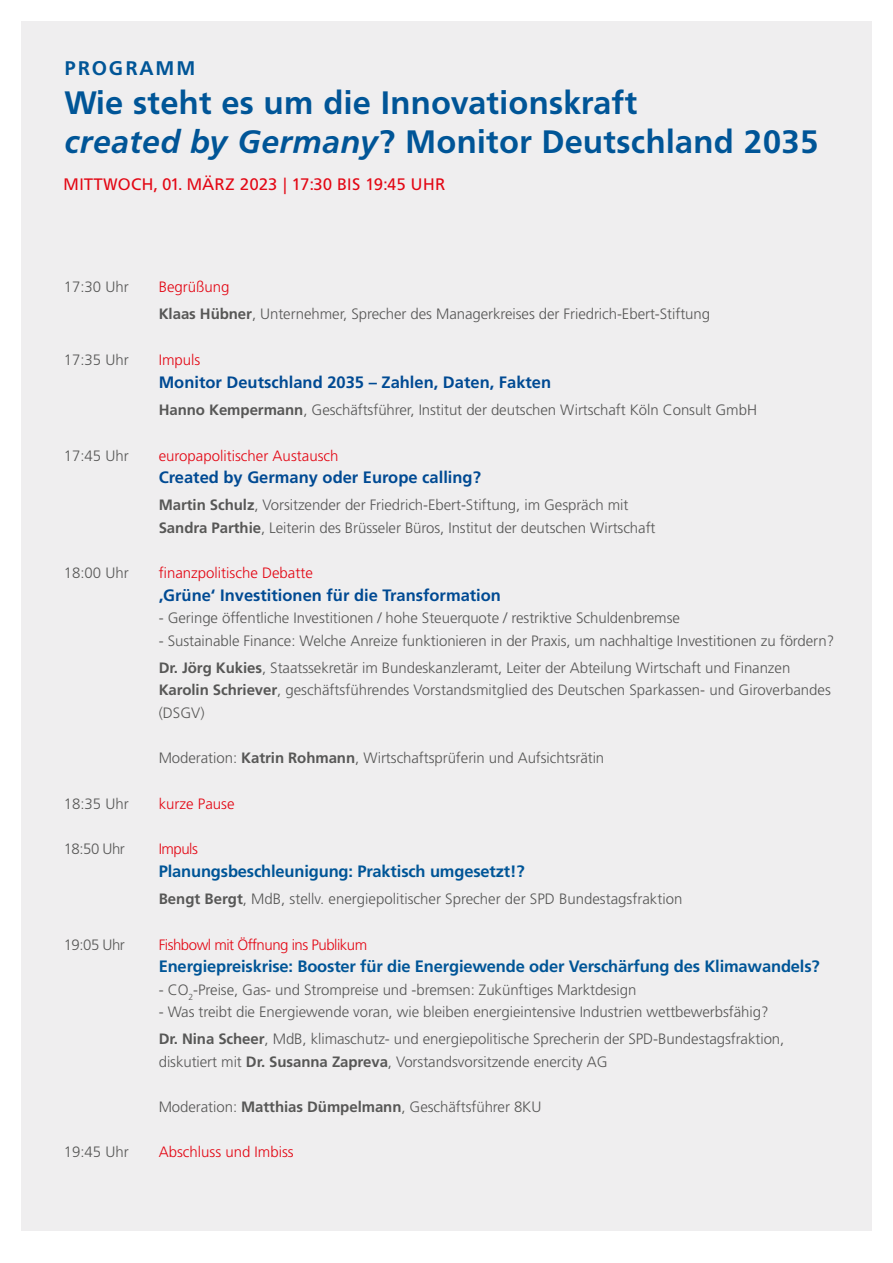
<style>
.page{position:relative;width:893px;height:1263px;background:#fff}
.page>*{position:absolute;margin:0;border:0;box-sizing:border-box;transform-origin:0 0}
.t1{font:700 32.1px/39px "Frutiger BQ";letter-spacing:.03em;color:#005597}
.t2{font:700 19.5px "Frutiger BQ";letter-spacing:.12em;color:#005597}
.t3{font:700 16.5px "Frutiger";letter-spacing:-.01em;color:#005597}
.t4{font:700 16.5px "Frutiger";color:#004a93}
.t5{font:16.5px "Frutiger BQ";letter-spacing:.03em;color:#e30613}
.t6{font:300 15px/27px "Frutiger";letter-spacing:-.005em;color:#575756}
.t7{font:300 15px "Frutiger";color:#e30613}
.t8{font:300 15px "Frutiger";letter-spacing:-.03em;color:#e30613}
.s1{font-style:italic}
.s2{color:#e30613}
.s3{font-weight:700}
</style>
<div class="page">
<div style="left:21px;top:21px;width:851px;height:1210px;background:#efeeef"></div>
<h2 class="t2" style="left:65px;top:56px;width:132px">PROGRAMM</h2>
<h1 class="t1" style="left:65px;top:83px;width:756px">Wie steht es um die Innovationskraft<br><span class="s1">created by Germany</span>? Monitor Deutschland 2035</h1>
<p class="t5" style="left:64px;top:174px;width:383px">MITTWOCH, 01. MÄRZ 2023 | 17:30 BIS 19:45 UHR</p>
<p class="t6" style="left:64px;top:274px;width:67px">17:30 Uhr</p>
<p class="t6" style="left:159px;top:274px;width:553px"><span class="s2">Begrüßung<br></span><span class="s3">Klaas Hübner</span>, Unternehmer, Sprecher des Managerkreises der Friedrich-Ebert-Stiftung</p>
<p class="t6" style="left:64px;top:346px;width:67px">17:35 Uhr</p>
<p class="t7" style="left:159px;top:352px;width:43px">Impuls</p>
<p class="t4" style="left:159px;top:372px;width:394px">Monitor Deutschland 2035 – Zahlen, Daten, Fakten</p>
<p class="t6" style="left:159px;top:396px;width:600px"><span class="s3">Hanno Kempermann</span>, Geschäftsführer, Institut der deutschen Wirtschaft Köln Consult GmbH</p>
<p class="t6" style="left:64px;top:442px;width:67px">17:45 Uhr</p>
<p class="t7" style="left:159px;top:447px;width:181px">europapolitischer Austausch</p>
<p class="t4" style="left:159px;top:468px;width:324px">Created by Germany oder Europe calling?</p>
<p class="t6" style="left:159px;top:493px;width:498px;line-height:22.5px"><span class="s3">Martin Schulz</span>, Vorsitzender der Friedrich-Ebert-Stiftung, im Gespräch mit<br><span class="s3">Sandra Parthie</span>, Leiterin des Brüsseler Büros, Institut der deutschen Wirtschaft</p>
<p class="t6" style="left:64px;top:560px;width:67px">18:00 Uhr</p>
<p class="t7" style="left:159px;top:565px;width:156px">finanzpolitische Debatte</p>
<p class="t4" style="left:159px;top:585px;width:344px">‚Grüne‘ Investitionen für die Transformation</p>
<p class="t6" style="left:159px;top:605px;width:523px">- Geringe öffentliche Investitionen / hohe Steuerquote / restriktive Schuldenbremse</p>
<p class="t6" style="left:159px;top:627px;width:677px">- Sustainable Finance: Welche Anreize funktionieren in der Praxis, um nachhaltige Investitionen zu fördern?<br><span class="s3">Dr. Jörg Kukies</span>, Staatssekretär im Bundeskanzleramt, Leiter der Abteilung Wirtschaft und Finanzen</p>
<p class="t6" style="left:159px;top:679px;width:674px;line-height:22.5px"><span class="s3">Karolin Schriever</span>, geschäftsführendes Vorstandsmitglied des Deutschen Sparkassen- und Giroverbandes (DSGV)</p>
<p class="t6" style="left:159px;top:744px;width:447px">Moderation: <span class="s3">Katrin Rohmann</span>, Wirtschaftsprüferin und Aufsichtsrätin</p>
<p class="t6" style="left:64px;top:790px;width:67px">18:35 Uhr</p>
<p class="t7" style="left:159px;top:795px;width:77px">kurze Pause</p>
<p class="t6" style="left:64px;top:836px;width:63px">18:50 Uhr</p>
<p class="t7" style="left:159px;top:841px;width:41px">Impuls</p>
<p class="t3" style="left:159px;top:861px;width:367px">Planungsbeschleunigung: Praktisch umgesetzt!?</p>
<p class="t6" style="left:159px;top:885px;width:525px"><span class="s3">Bengt Bergt</span>, MdB, stellv. energiepolitischer Sprecher der SPD Bundestagsfraktion</p>
<p class="t6" style="left:64px;top:931px;width:63px">19:05 Uhr</p>
<p class="t8" style="left:159px;top:936px;width:210px">Fishbowl mit Öffnung ins Publikum</p>
<p class="t3" style="left:159px;top:957px;width:663px">Energiepreiskrise: Booster für die Energiewende oder Verschärfung des Klimawandels?</p>
<p class="t6" style="left:159px;top:976px;width:479px">- CO<sub>2</sub>-Preise, Gas- und Strompreise und -bremsen: Zukünftiges Marktdesign</p>
<p class="t6" style="left:159px;top:998px;width:627px">- Was treibt die Energiewende voran, wie bleiben energieintensive Industrien wettbewerbsfähig?<br><span class="s3">Dr. Nina Scheer</span>, MdB, klimaschutz- und energiepolitische Sprecherin der SPD-Bundestagsfraktion,</p>
<p class="t6" style="left:159px;top:1048px;width:450px">diskutiert mit <span class="s3">Dr. Susanna Zapreva</span>, Vorstandsvorsitzende enercity AG</p>
<p class="t6" style="left:159px;top:1093px;width:384px">Moderation: <span class="s3">Matthias Dümpelmann</span>, Geschäftsführer 8KU</p>
<p class="t6" style="left:64px;top:1139px;width:67px">19:45 Uhr</p>
<p class="t7" style="left:159px;top:1144px;width:137px">Abschluss und Imbiss</p>
</div>
